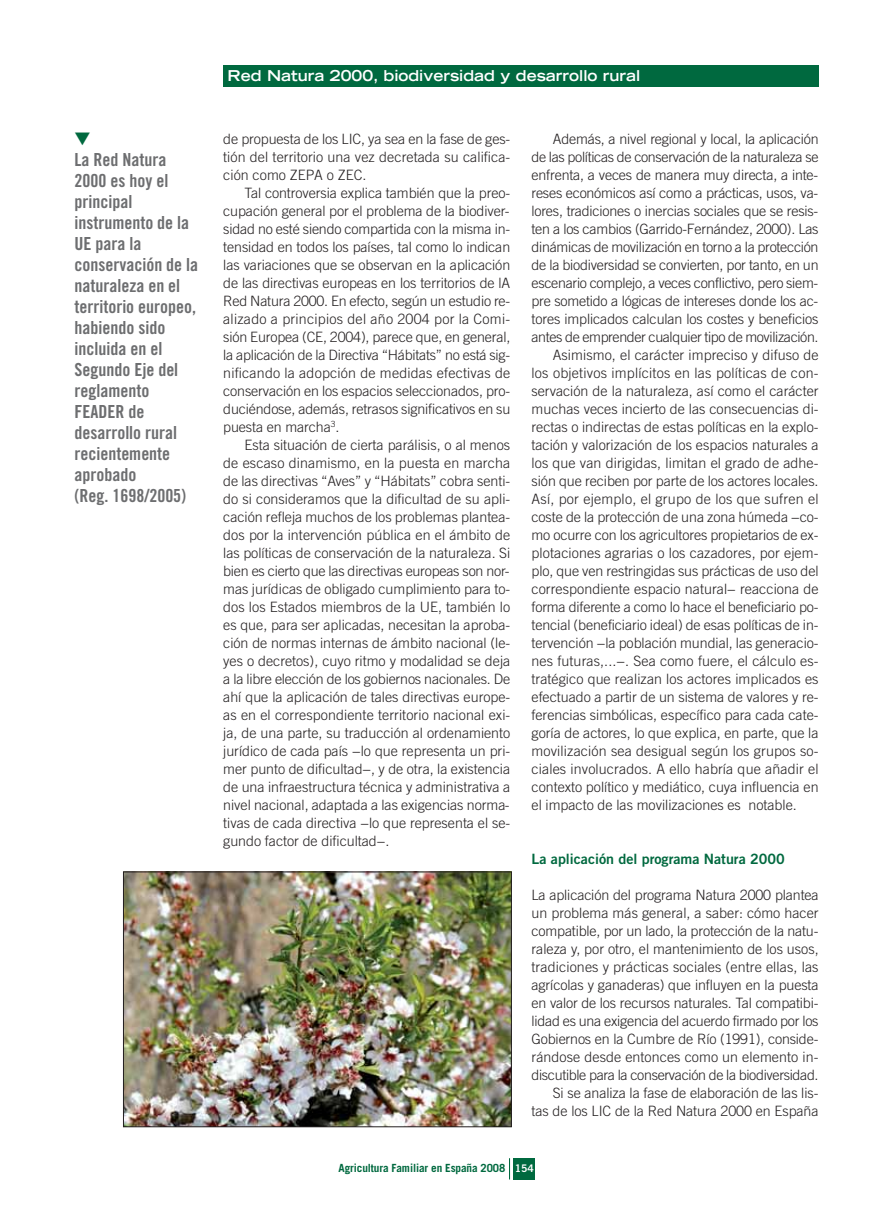
<style>
.page{position:relative;width:893px;height:1212px;background:#fff}
.page>*{position:absolute;margin:0;border:0;box-sizing:border-box;transform-origin:0 0}
.t1{font:18px/21px "Trade Gothic Bold Cond Twenty";color:#6d6e70}
.t2{font:700 expanded 15px "Trade Gothic LH";color:#fff}
.t3{font:300 14.25px/18px "Trade Gothic";color:#231f20;text-align:right}
.t4{font:300 14.25px "Trade Gothic";letter-spacing:-.02em;color:#231f20}
.t5{font:300 14.25px "Trade Gothic";letter-spacing:-.025em;color:#231f20}
.t6{font:14.25px "Trade Gothic Bold Two";color:#00693f}
.t7{font:700 11.25px "Trade Gothic";letter-spacing:-.01em;color:#00693f}
.s1{color:#00693f}
.s2{font-family:"Trade Gothic Bold Two";font-weight:400;font-size:10.5px;color:#fff}
</style>
<div class="page">
<div style="left:223px;top:65px;width:596px;height:22px;background:#00693f"></div>
<div style="left:514px;top:1158px;width:21px;height:21px;background:#00693f"></div>
<svg style="left:509px;top:1158px;width:1px;height:21px"></svg>
<img style="left:125px;top:874px;width:385px;height:251px">
<div style="left:123px;top:872px;width:389px;height:255px;border:1px solid #231f20"></div>
<p class="t1" style="left:74px;top:130px;width:125px"><span class="s1">▼<br></span>La Red Natura<br>2000 es hoy el principal instrumento de la<br>UE para la conservación de la naturaleza en el territorio europeo, habiendo sido incluida en el<br>Segundo Eje del reglamento<br>FEADER de desarrollo rural recientemente aprobado<br>(Reg. 1698/2005)</p>
<p class="t2" style="left:227px;top:71px;width:414px">Red Natura 2000, biodiversidad y desarrollo rural</p>
<p class="t3" style="left:223px;top:131px;width:289px">de propuesta de los LIC, ya sea en la fase de ges-</p>
<p class="t3" style="left:223px;top:149px;width:289px">tión del territorio una vez decretada su califica-</p>
<p class="t3" style="left:223px;top:167px;width:145px">ción como ZEPA o ZEC.</p>
<p class="t3" style="left:244px;top:185px;width:267px">Tal controversia explica también que la preo-</p>
<p class="t3" style="left:223px;top:203px;width:288px">cupación general por el problema de la biodiver-</p>
<p class="t3" style="left:223px;top:221px;width:288px">sidad no esté siendo compartida con la misma in-</p>
<p class="t3" style="left:223px;top:239px;width:289px">tensidad en todos los países, tal como lo indican</p>
<p class="t3" style="left:223px;top:257px;width:289px">las variaciones que se observan en la aplicación</p>
<p class="t3" style="left:223px;top:275px;width:289px">de las directivas europeas en los territorios de lA</p>
<p class="t3" style="left:223px;top:293px;width:288px">Red Natura 2000. En efecto, según un estudio re-</p>
<p class="t3" style="left:223px;top:311px;width:288px">alizado a principios del año 2004 por la Comi-</p>
<p class="t3" style="left:223px;top:329px;width:289px">sión Europea (CE, 2004), parece que, en general,</p>
<p class="t3" style="left:223px;top:347px;width:288px">la aplicación de la Directiva “Hábitats” no está sig-</p>
<p class="t3" style="left:223px;top:365px;width:288px">nificando la adopción de medidas efectivas de</p>
<p class="t3" style="left:223px;top:383px;width:288px">conservación en los espacios seleccionados, pro-</p>
<p class="t3" style="left:223px;top:401px;width:289px">duciéndose, además, retrasos significativos en su</p>
<p class="t3" style="left:223px;top:419px;width:118px">puesta en marcha<sup>3</sup>.</p>
<p class="t3" style="left:244px;top:437px;width:267px">Esta situación de cierta parálisis, o al menos</p>
<p class="t3" style="left:223px;top:455px;width:289px">de escaso dinamismo, en la puesta en marcha</p>
<p class="t3" style="left:223px;top:473px;width:289px">de las directivas “Aves” y “Hábitats” cobra senti-</p>
<p class="t3" style="left:223px;top:491px;width:289px">do si consideramos que la dificultad de su apli-</p>
<p class="t3" style="left:223px;top:509px;width:289px">cación refleja muchos de los problemas plantea-</p>
<p class="t3" style="left:223px;top:527px;width:289px">dos por la intervención pública en el ámbito de</p>
<p class="t3" style="left:223px;top:545px;width:289px">las políticas de conservación de la naturaleza. Si</p>
<p class="t3" style="left:223px;top:563px;width:288px">bien es cierto que las directivas europeas son nor-</p>
<p class="t3" style="left:223px;top:581px;width:289px">mas jurídicas de obligado cumplimiento para to-</p>
<p class="t3" style="left:223px;top:599px;width:289px">dos los Estados miembros de la UE, también lo</p>
<p class="t3" style="left:223px;top:617px;width:289px">es que, para ser aplicadas, necesitan la aproba-</p>
<p class="t3" style="left:223px;top:635px;width:289px">ción de normas internas de ámbito nacional (le-</p>
<p class="t3" style="left:223px;top:653px;width:289px">yes o decretos), cuyo ritmo y modalidad se deja</p>
<p class="t3" style="left:223px;top:671px;width:289px">a la libre elección de los gobiernos nacionales. De</p>
<p class="t3" style="left:223px;top:689px;width:289px">ahí que la aplicación de tales directivas europe-</p>
<p class="t3" style="left:223px;top:707px;width:289px">as en el correspondiente territorio nacional exi-</p>
<p class="t3" style="left:223px;top:725px;width:288px">ja, de una parte, su traducción al ordenamiento</p>
<p class="t3" style="left:223px;top:743px;width:289px">jurídico de cada país −lo que representa un pri-</p>
<p class="t3" style="left:223px;top:761px;width:289px">mer punto de dificultad−, y de otra, la existencia</p>
<p class="t3" style="left:223px;top:779px;width:289px">de una infraestructura técnica y administrativa a</p>
<p class="t3" style="left:223px;top:797px;width:288px">nivel nacional, adaptada a las exigencias norma-</p>
<p class="t3" style="left:223px;top:815px;width:288px">tivas de cada directiva −lo que representa el se-</p>
<p class="t3" style="left:223px;top:833px;width:168px">gundo factor de dificultad−.</p>
<p class="t3" style="left:553px;top:131px;width:267px">Además, a nivel regional y local, la aplicación</p>
<p class="t4" style="left:531px;top:152px;width:288px">de las políticas de conservación de la naturaleza se</p>
<p class="t3" style="left:531px;top:167px;width:288px">enfrenta, a veces de manera muy directa, a inte-</p>
<p class="t3" style="left:531px;top:185px;width:288px">reses económicos así como a prácticas, usos, va-</p>
<p class="t3" style="left:531px;top:203px;width:288px">lores, tradiciones o inercias sociales que se resis-</p>
<p class="t3" style="left:531px;top:221px;width:289px">ten a los cambios (Garrido-Fernández, 2000). Las</p>
<p class="t4" style="left:531px;top:242px;width:288px">dinámicas de movilización en torno a la protección</p>
<p class="t3" style="left:531px;top:257px;width:289px">de la biodiversidad se convierten, por tanto, en un</p>
<p class="t4" style="left:531px;top:278px;width:288px">escenario complejo, a veces conflictivo, pero siem-</p>
<p class="t3" style="left:531px;top:293px;width:288px">pre sometido a lógicas de intereses donde los ac-</p>
<p class="t3" style="left:531px;top:311px;width:289px">tores implicados calculan los costes y beneficios</p>
<p class="t5" style="left:531px;top:332px;width:289px">antes de emprender cualquier tipo de movilización.</p>
<p class="t3" style="left:553px;top:347px;width:267px">Asimismo, el carácter impreciso y difuso de</p>
<p class="t3" style="left:531px;top:365px;width:289px">los objetivos implícitos en las políticas de con-</p>
<p class="t3" style="left:531px;top:383px;width:288px">servación de la naturaleza, así como el carácter</p>
<p class="t3" style="left:531px;top:401px;width:289px">muchas veces incierto de las consecuencias di-</p>
<p class="t3" style="left:531px;top:419px;width:289px">rectas o indirectas de estas políticas en la explo-</p>
<p class="t3" style="left:531px;top:437px;width:289px">tación y valorización de los espacios naturales a</p>
<p class="t3" style="left:531px;top:455px;width:289px">los que van dirigidas, limitan el grado de adhe-</p>
<p class="t3" style="left:531px;top:473px;width:289px">sión que reciben por parte de los actores locales.</p>
<p class="t3" style="left:531px;top:491px;width:289px">Así, por ejemplo, el grupo de los que sufren el</p>
<p class="t3" style="left:531px;top:509px;width:289px">coste de la protección de una zona húmeda −co-</p>
<p class="t3" style="left:531px;top:527px;width:289px">mo ocurre con los agricultores propietarios de ex-</p>
<p class="t3" style="left:531px;top:545px;width:289px">plotaciones agrarias o los cazadores, por ejem-</p>
<p class="t3" style="left:531px;top:563px;width:289px">plo, que ven restringidas sus prácticas de uso del</p>
<p class="t3" style="left:531px;top:581px;width:289px">correspondiente espacio natural− reacciona de</p>
<p class="t3" style="left:531px;top:599px;width:289px">forma diferente a como lo hace el beneficiario po-</p>
<p class="t3" style="left:531px;top:617px;width:289px">tencial (beneficiario ideal) de esas políticas de in-</p>
<p class="t3" style="left:531px;top:635px;width:289px">tervención −la población mundial, las generacio-</p>
<p class="t3" style="left:531px;top:653px;width:289px">nes futuras,...−. Sea como fuere, el cálculo es-</p>
<p class="t3" style="left:531px;top:671px;width:289px">tratégico que realizan los actores implicados es</p>
<p class="t3" style="left:531px;top:689px;width:289px">efectuado a partir de un sistema de valores y re-</p>
<p class="t3" style="left:531px;top:707px;width:289px">ferencias simbólicas, específico para cada cate-</p>
<p class="t3" style="left:531px;top:725px;width:289px">goría de actores, lo que explica, en parte, que la</p>
<p class="t3" style="left:531px;top:743px;width:289px">movilización sea desigual según los grupos so-</p>
<p class="t3" style="left:531px;top:761px;width:288px">ciales involucrados. A ello habría que añadir el</p>
<p class="t3" style="left:531px;top:779px;width:289px">contexto político y mediático, cuya influencia en</p>
<p class="t3" style="left:531px;top:797px;width:267px">el impacto de las movilizaciones es notable.</p>
<p class="t6" style="left:531px;top:854px;width:255px">La aplicación del programa Natura 2000</p>
<p class="t3" style="left:531px;top:887px;width:289px">La aplicación del programa Natura 2000 plantea un problema más general, a saber: cómo hacer compatible, por un lado, la protección de la natu&shy;raleza y, por otro, el mantenimiento de los usos, tradiciones y prácticas sociales (entre ellas, las agrícolas y ganaderas) que influyen en la puesta en valor de los recursos naturales. Tal compatibi&shy;lidad es una exigencia del acuerdo firmado por los Gobiernos en la Cumbre de Río (1991), conside&shy;rándose desde entonces como un elemento in&shy;discutible para la conservación de la biodiversidad.<br>Si se analiza la fase de elaboración de las lis-<br>tas de los LIC de la Red Natura 2000 en España</p>
<p class="t7" style="left:339px;top:1164px;width:197px">Agricultura Familiar en España 2008 <span class="s2">154</span></p>
</div>
